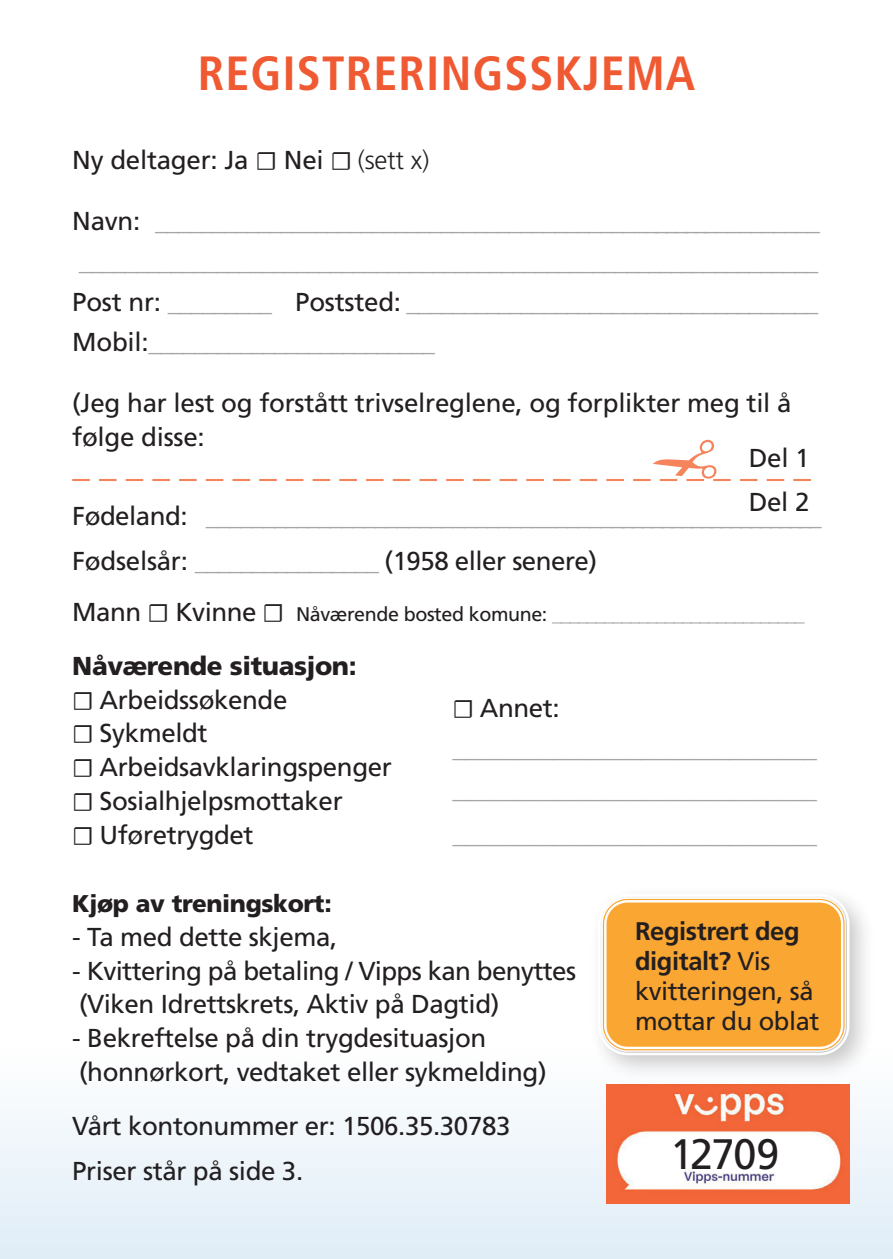
<style>
.page{position:relative;width:893px;height:1259px;background:#fff}
.page>*{position:absolute;margin:0;border:0;box-sizing:border-box;transform-origin:0 0}
.t1{font:700 condensed 48px "Frutiger LT Pro";letter-spacing:.02em;color:#f05a33}
.t2{font:42.6px "Frutiger LT Pro";letter-spacing:-.03em;color:#231f20}
.t3{font:25.8px/40.5px "Frutiger LT Pro";letter-spacing:-.01em;color:#a5a6aa}
.t4{font:25.8px/33.6px "Frutiger LT Pro";letter-spacing:-.015em;color:#231f20}
.t5{font:25.5px/30px "Frutiger LT Pro";letter-spacing:-.015em;color:#231f20}
.t6{font:900 24.3px "Frutiger LT Pro";letter-spacing:-.015em;color:#231f20}
.t7{font:19.8px "Frutiger LT Pro";letter-spacing:-.02em;color:#a5a6aa}
.s1{font-family:"Minion Pro"}
.s2{font-weight:300}
.s3{color:#231f20}
.s4{font-size:25.8px;color:#231f20}
.s5{font-family:"Minion Pro";font-size:25.8px;color:#231f20}
.s6{font-weight:900}
.s7{font-family:"Minion Pro";color:#231f20}
.s8{font-weight:700}
</style>
<div class="page">
<div style="left:0;top:1046px;width:893px;height:213px;background:linear-gradient(to bottom,#fff,#dfedf7)"></div>
<svg style="left:72px;top:440px;width:739px;height:41px"></svg>
<img style="left:606px;top:1084px;width:243px;height:119px">
<div style="left:588px;top:884px;width:288px;height:197px;background:#231f20;opacity:.25"></div>
<div style="left:602px;top:898px;width:243px;height:153px;background:#faa633;border-radius:26px"></div>
<div style="left:598px;top:894px;width:251px;height:161px;border:2px solid #fff;border-radius:29px"></div>
<div style="left:602px;top:897px;width:244px;height:154px;border:1px solid #fff;border-radius:26px"></div>
<div style="left:604px;top:900px;width:239px;height:149px;border:2px solid #fff;border-radius:22px"></div>
<h1 class="t1" style="left:198px;top:45px;width:499px">REGISTRERINGSSKJEMA</h1>
<p class="t4" style="left:72px;top:143px;width:359px">Ny deltager: Ja <span class="s1">☐</span> Nei <span class="s1">☐</span> <span class="s2">(sett x)</span></p>
<p class="t3" style="left:72px;top:200px;width:749px;text-align:justify"><span class="s3">Navn:</span> ___________________________________________________________ _________________________________________________________________ <span class="s3">Post nr:</span> _________ <span class="s3">Poststed:</span> ____________________________________ <span class="s3">Mobil:</span>_________________________</p>
<p class="t4" style="left:72px;top:386px;width:721px">(Jeg har lest og forstått trivselreglene, og forplikter meg til å følge disse:</p>
<p class="t4" style="left:749px;top:435px;width:63px;line-height:44.7px">Del 1<br>Del 2</p>
<p class="t3" style="left:72px;top:494px;width:751px;line-height:45px"><span class="s3">Fødeland:</span> _________________________________________________________<br><span class="s3">Fødselsår:</span> ________________ <span class="s3">(1958 eller senere)</span></p>
<p class="t7" style="left:72px;top:602px;width:734px"><span class="s4">Mann</span> <span class="s5">☐</span> <span class="s4">Kvinne</span> <span class="s5">☐</span> <span class="s3">Nåværende bosted komune:</span> _____________________________</p>
<p class="t4" style="left:72px;top:649px;width:321px"><span class="s6">Nåværende situasjon:<br></span><span class="s1">☐</span> Arbeidssøkende<br><span class="s1">☐</span> Sykmeldt<br><span class="s1">☐</span> Arbeidsavklaringspenger <span class="s1">☐</span> Sosialhjelpsmottaker<br><span class="s1">☐</span> Uføretrygdet</p>
<p class="t3" style="left:452px;top:687px;width:366px"><span class="s7">☐</span> <span class="s3">Annet: </span>_____________________________ _____________________________</p>
<p class="t3" style="left:452px;top:813px;width:366px">_____________________________</p>
<p class="t6" style="left:72px;top:889px;width:261px">Kjøp av treningskort:</p>
<p class="t4" style="left:72px;top:920px;width:267px">- Ta med dette skjema,</p>
<p class="t4" style="left:72px;top:954px;width:505px">- Kvittering på betaling / Vipps kan benyttes (Viken Idrettskrets, Aktiv på Dagtid)</p>
<p class="t4" style="left:72px;top:1021px;width:476px">- Bekreftelse på din trygdesituasjon (honnørkort, vedtaket eller sykmelding)</p>
<p class="t4" style="left:72px;top:1104px;width:440px;line-height:45px">Vårt kontonummer er: 1506.35.30783<br>Priser står på side 3.</p>
<p class="t5" style="left:635px;top:916px;width:186px"><span class="s8">Registrert deg digitalt?</span> Vis kvitteringen, så mottar du oblat</p>
<h2 class="t2" style="left:670px;top:1129px;width:111px">12709</h2>
</div>
